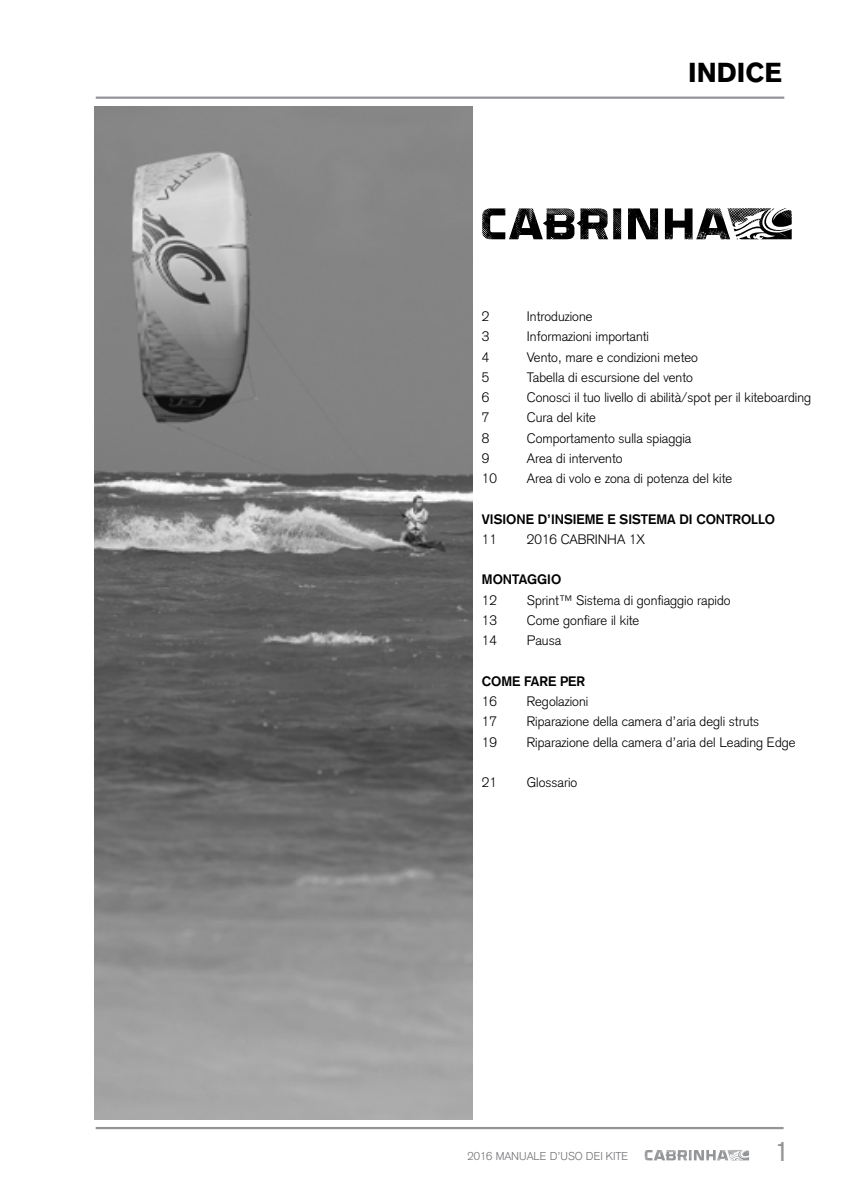
<style>
.page{position:relative;width:849px;height:1193px;background:#fff}
.page>*{position:absolute;margin:0;border:0;box-sizing:border-box;transform-origin:0 0}
.t1{font:900 27px "Akzidenz Grotesk";color:#000}
.t2{font:condensed 27px "Akzidenz Grotesk BE";color:#939598}
.t3{font:300 13.5px "Akzidenz Grotesk";color:#000}
.t4{font:700 13.5px "Akzidenz Grotesk";color:#000}
.t5{font:300 11.25px "Akzidenz Grotesk";color:#717275}
</style>
<div class="page">
<hr style="left:96px;top:97px;width:688px;height:2px;background:#939598">
<svg style="left:644px;top:1150px;width:105px;height:10px"></svg>
<hr style="left:96px;top:1127px;width:687px;height:2px;background:#939598">
<svg style="left:482px;top:208px;width:309px;height:31px"></svg>
<img style="left:95px;top:107px;width:377px;height:1012px">
<h1 class="t1" style="left:688px;top:57px;width:95px">INDICE</h1>
<p class="t3" style="left:482px;top:309px;width:9px">2</p>
<p class="t3" style="left:527px;top:309px;width:67px">Introduzione</p>
<p class="t3" style="left:482px;top:329px;width:9px">3</p>
<p class="t3" style="left:527px;top:329px;width:124px">Informazioni importanti</p>
<p class="t3" style="left:482px;top:349px;width:9px">4</p>
<p class="t3" style="left:527px;top:349px;width:172px">Vento, mare e condizioni meteo</p>
<p class="t3" style="left:482px;top:369px;width:9px">5</p>
<p class="t3" style="left:527px;top:369px;width:167px">Tabella di escursione del vento</p>
<p class="t3" style="left:482px;top:390px;width:9px">6</p>
<p class="t3" style="left:527px;top:390px;width:285px">Conosci il tuo livello di abilità/spot per il kiteboarding</p>
<p class="t3" style="left:482px;top:410px;width:9px">7</p>
<p class="t3" style="left:527px;top:410px;width:71px">Cura del kite</p>
<p class="t3" style="left:482px;top:430px;width:9px">8</p>
<p class="t3" style="left:527px;top:430px;width:166px">Comportamento sulla spiaggia</p>
<p class="t3" style="left:482px;top:450px;width:9px">9</p>
<p class="t3" style="left:527px;top:450px;width:97px">Area di intervento</p>
<p class="t3" style="left:482px;top:471px;width:17px">10</p>
<p class="t3" style="left:527px;top:471px;width:207px">Area di volo e zona di potenza del kite</p>
<p class="t4" style="left:482px;top:511px;width:294px">VISIONE D’INSIEME E SISTEMA DI CONTROLLO</p>
<p class="t3" style="left:482px;top:531px;width:17px">11</p>
<p class="t3" style="left:527px;top:531px;width:120px">2016 CABRINHA 1X</p>
<p class="t4" style="left:482px;top:572px;width:81px">MONTAGGIO</p>
<p class="t3" style="left:482px;top:592px;width:17px">12</p>
<p class="t3" style="left:527px;top:592px;width:205px">Sprint™ Sistema di gonfiaggio rapido</p>
<p class="t3" style="left:482px;top:612px;width:17px">13</p>
<p class="t3" style="left:527px;top:612px;width:114px">Come gonfiare il kite</p>
<p class="t3" style="left:482px;top:633px;width:17px">14</p>
<p class="t3" style="left:527px;top:633px;width:36px">Pausa</p>
<p class="t4" style="left:482px;top:673px;width:105px">COME FARE PER</p>
<p class="t3" style="left:482px;top:693px;width:17px">16</p>
<p class="t3" style="left:527px;top:693px;width:63px">Regolazioni</p>
<p class="t3" style="left:482px;top:714px;width:17px">17</p>
<p class="t3" style="left:527px;top:714px;width:234px">Riparazione della camera d’aria degli struts</p>
<p class="t3" style="left:482px;top:734px;width:17px">19</p>
<p class="t3" style="left:527px;top:734px;width:270px">Riparazione della camera d’aria del Leading Edge</p>
<p class="t3" style="left:482px;top:774px;width:17px">21</p>
<p class="t3" style="left:527px;top:774px;width:52px">Glossario</p>
<p class="t5" style="left:467px;top:1150px;width:162px">2016 MANUALE D’USO DEI KITE</p>
<h1 class="t2" style="left:776px;top:1136px;width:12px">1</h1>
</div>
